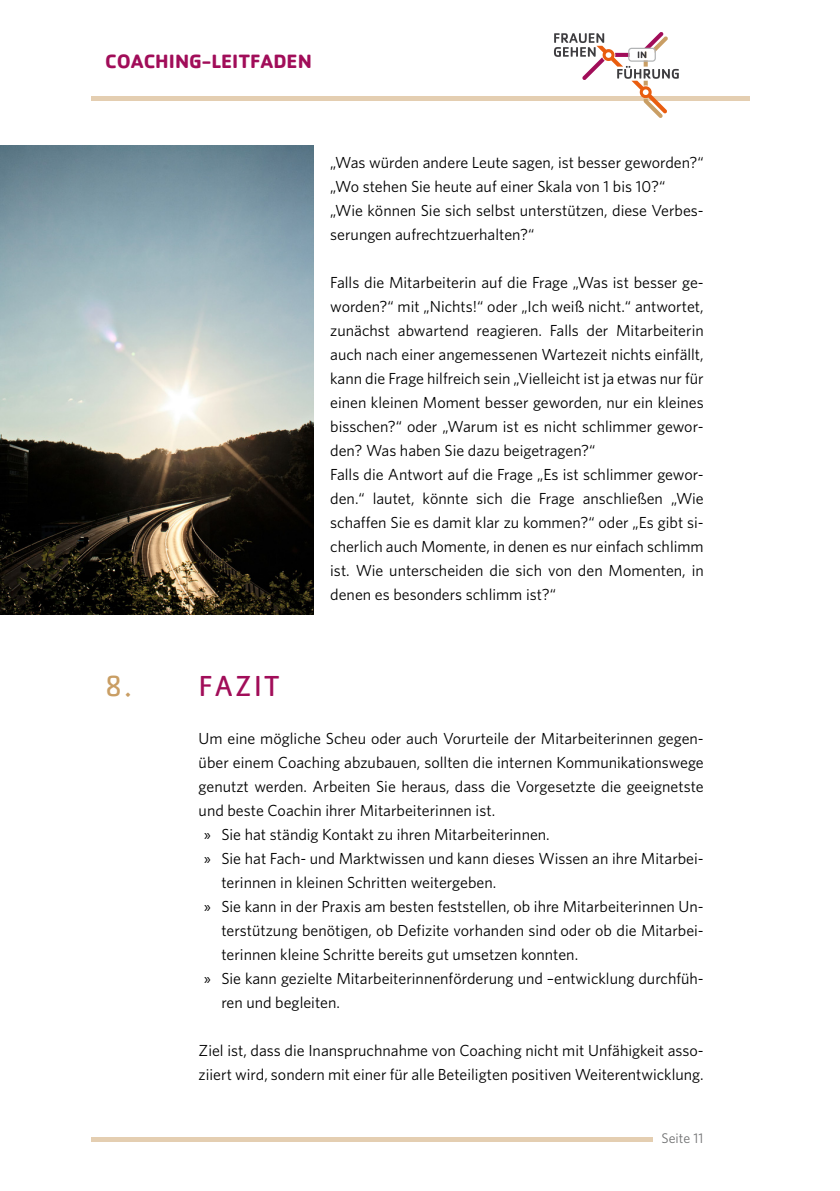
<style>
.page{position:relative;width:840px;height:1191px;background:#fff}
.page>*{position:absolute;margin:0;border:0;box-sizing:border-box;transform-origin:0 0}
.t1{font:30px "Cachet Std";letter-spacing:.06em;color:#a10d59}
.t2{font:30px "Cachet Std";color:#c99e64}
.t3{font:700 20px "Cachet Std";color:#a10d59}
.t4{font:16px/24px "Whitney";color:#000}
.t5{font:14px "Whitney";color:#707172}
.s1{font-family:"Myriad Pro"}
</style>
<div class="page">
<hr style="left:90px;top:96px;width:659px;height:4px;background:#e4ceb1">
<svg style="left:553px;top:32px;width:125px;height:86px"></svg>
<hr style="left:90px;top:1137px;width:562px;height:4px;background:#e4ceb1">
<img style="left:0;top:145px;width:313px;height:470px">
<p class="t3" style="left:105px;top:48px;width:208px">COACHING-LEITFADEN</p>
<p class="t4" style="left:330px;top:150px;width:375px">„Was würden andere Leute sagen, ist besser geworden?“ „Wo stehen Sie heute auf einer Skala von 1 bis 10?“<br>„Wie können Sie sich selbst unterstützen, diese Verbes&shy;serungen aufrechtzuerhalten?“</p>
<p class="t4" style="left:330px;top:270px;width:375px">Falls die Mitarbeiterin auf die Frage „Was ist besser ge&shy;worden?“ mit „Nichts!“ oder „Ich weiß nicht.“ antwortet, zunächst abwartend reagieren. Falls der Mitarbeiterin auch nach einer angemessenen Wartezeit nichts einfällt, kann die Frage hilfreich sein „Vielleicht ist ja etwas nur für einen kleinen Moment besser geworden, nur ein kleines bisschen?“ oder „Warum ist es nicht schlimmer gewor&shy;den? Was haben Sie dazu beigetragen?“<br>Falls die Antwort auf die Frage „Es ist schlimmer gewor&shy;den.“ lautet, könnte sich die Frage anschließen „Wie schaffen Sie es damit klar zu kommen?“ oder „Es gibt si&shy;cherlich auch Momente, in denen es nur einfach schlimm ist. Wie unterscheiden die sich von den Momenten, in denen es besonders schlimm ist?“</p>
<h1 class="t2" style="left:105px;top:668px;width:28px">8.</h1>
<h1 class="t1" style="left:198px;top:668px;width:83px">FAZIT</h1>
<p class="t4" style="left:198px;top:726px;width:506px">Um eine mögliche Scheu oder auch Vorurteile der Mitarbeiterinnen gegen-</p>
<p class="t4" style="left:198px;top:750px;width:506px">über einem Coaching abzubauen, sollten die internen Kommunikationswege</p>
<p class="t4" style="left:198px;top:774px;width:506px">genutzt werden. Arbeiten Sie heraus, dass die Vorgesetzte die geeignetste</p>
<p class="t4" style="left:198px;top:798px;width:298px">und beste Coachin ihrer Mitarbeiterinnen ist.</p>
<p class="t4" style="left:204px;top:822px;width:347px"><span class="s1">»</span> Sie hat ständig Kontakt zu ihren Mitarbeiterinnen.</p>
<p class="t4" style="left:204px;top:846px;width:500px"><span class="s1">»</span> Sie hat Fach- und Marktwissen und kann dieses Wissen an ihre Mitarbei-</p>
<p class="t4" style="left:221px;top:870px;width:276px">terinnen in kleinen Schritten weitergeben.</p>
<p class="t4" style="left:204px;top:894px;width:500px"><span class="s1">»</span> Sie kann in der Praxis am besten feststellen, ob ihre Mitarbeiterinnen Un-</p>
<p class="t4" style="left:221px;top:918px;width:483px">terstützung benötigen, ob Defizite vorhanden sind oder ob die Mitarbei-</p>
<p class="t4" style="left:221px;top:942px;width:358px">terinnen kleine Schritte bereits gut umsetzen konnten.</p>
<p class="t4" style="left:204px;top:966px;width:500px"><span class="s1">»</span> Sie kann gezielte Mitarbeiterinnenförderung und –entwicklung durchfüh-</p>
<p class="t4" style="left:221px;top:990px;width:120px">ren und begleiten.</p>
<p class="t4" style="left:198px;top:1038px;width:506px">Ziel ist, dass die Inanspruchnahme von Coaching nicht mit Unfähigkeit asso&shy;ziiert wird, sondern mit einer für alle Beteiligten positiven Weiterentwicklung.</p>
<p class="t5" style="left:661px;top:1130px;width:43px">Seite 11</p>
</div>
